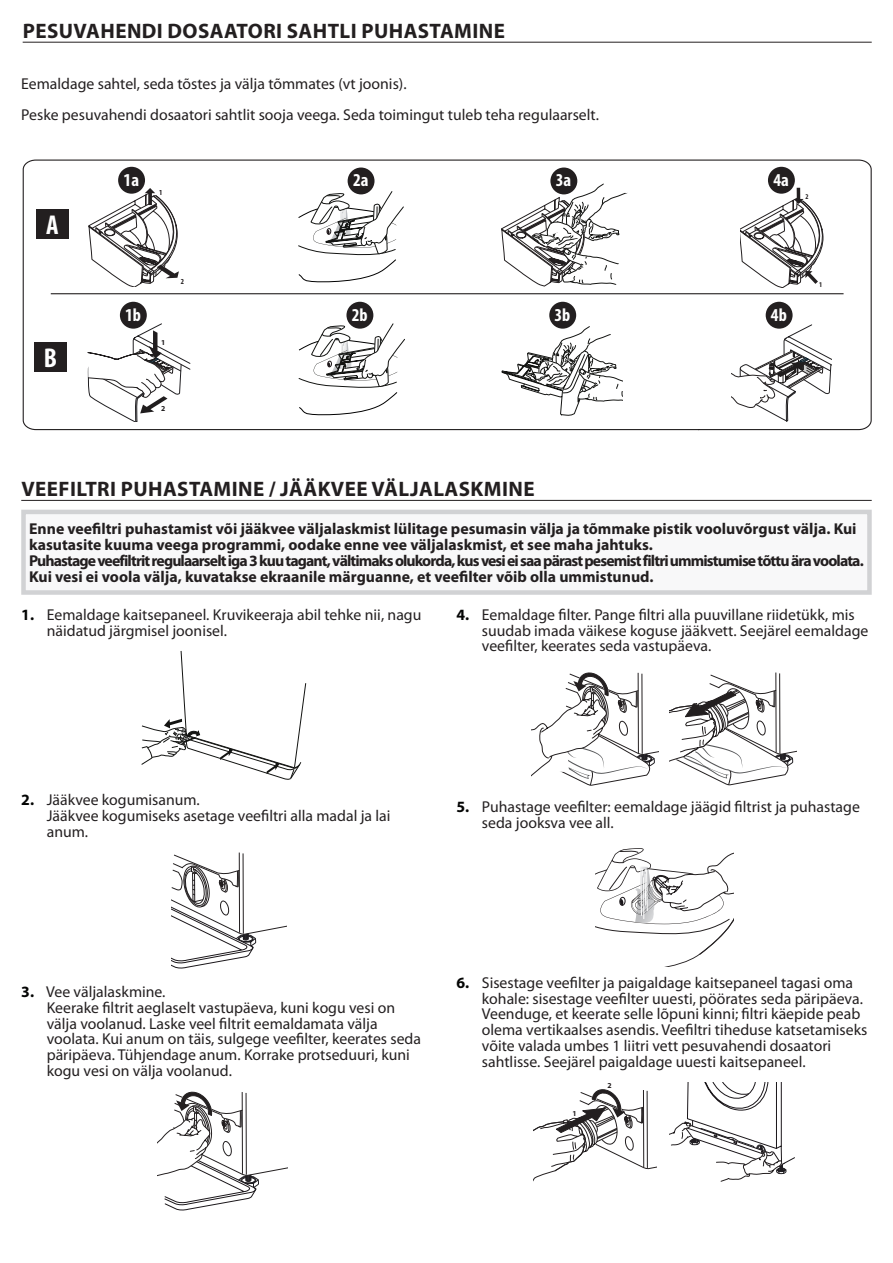
<style>
.page{position:relative;width:893px;height:1263px;background:#fff}
.page>*{position:absolute;margin:0;border:0;box-sizing:border-box;transform-origin:0 0}
.t1{font:700 condensed 27.3px "Myriad Pro";color:#fff}
.Header_14_Underline{font:700 21px "Myriad Pro";letter-spacing:.02em;color:#231f20}
.t2{font:700 condensed 18.15px "Myriad Pro";color:#fff}
.Testo_10_5{font:15.75px/15.8px "Myriad Pro";color:#231f20}
.Header_Bold_Underlin{font:700 15.75px/15.8px "Myriad Pro";color:#231f20}
.Header_Bold_Underlin-2{font:700 15.75px "Myriad Pro";letter-spacing:-.055em;color:#231f20}
.t3{font:700 7.65px "Myriad Pro";color:#231f20}
.t4{font:700 condensed 7.65px "Myriad Pro";color:#231f20}
.t5{font:700 7.5px "Myriad Pro";color:#201d1e}
.t6{font:700 condensed 7.35px "Myriad Pro";color:#231f20}
.s1{font-weight:700;color:#040504}
</style>
<div class="page">
<hr style="left:23px;top:42px;width:849px;height:1px;background:#231f20">
<hr style="left:21px;top:500px;width:851px;height:1px;background:#231f20">
<div style="left:24px;top:512px;width:845px;height:80px;background:#f8f8f9"></div>
<div style="left:21px;top:510px;width:851px;height:85px;border:4px solid #d1d2d4"></div>
<svg style="left:141px;top:651px;width:165px;height:129px"></svg>
<svg style="left:171px;top:852px;width:115px;height:116px"></svg>
<svg style="left:158px;top:1091px;width:130px;height:120px"></svg>
<svg style="left:531px;top:672px;width:128px;height:114px"></svg>
<svg style="left:669px;top:672px;width:128px;height:113px"></svg>
<svg style="left:595px;top:848px;width:138px;height:118px"></svg>
<svg style="left:534px;top:1089px;width:122px;height:91px"></svg>
<svg style="left:669px;top:1082px;width:126px;height:100px"></svg>
<svg style="left:23px;top:160px;width:849px;height:270px"></svg>
<svg style="left:88px;top:323px;width:102px;height:99px"></svg>
<svg style="left:501px;top:326px;width:121px;height:90px"></svg>
<svg style="left:731px;top:325px;width:100px;height:96px"></svg>
<svg style="left:298px;top:320px;width:107px;height:97px"></svg>
<svg style="left:297px;top:191px;width:106px;height:94px"></svg>
<svg style="left:502px;top:183px;width:125px;height:103px"></svg>
<svg style="left:741px;top:188px;width:82px;height:100px"></svg>
<svg style="left:89px;top:188px;width:91px;height:98px"></svg>
<div style="left:115px;top:164px;width:33px;height:32px;background:#fff;border-radius:50%"></div>
<div style="left:118px;top:167px;width:27px;height:27px;background:#231f20;border-radius:50%"></div>
<svg style="left:117px;top:299px;width:32px;height:32px"></svg>
<div style="left:120px;top:302px;width:27px;height:27px;background:#231f20;border-radius:50%"></div>
<svg style="left:345px;top:165px;width:32px;height:32px"></svg>
<div style="left:348px;top:168px;width:26px;height:26px;background:#231f20;border-radius:50%"></div>
<svg style="left:344px;top:299px;width:32px;height:32px"></svg>
<div style="left:346px;top:302px;width:27px;height:27px;background:#231f20;border-radius:50%"></div>
<svg style="left:548px;top:165px;width:32px;height:32px"></svg>
<div style="left:550px;top:168px;width:27px;height:26px;background:#231f20;border-radius:50%"></div>
<svg style="left:547px;top:299px;width:32px;height:32px"></svg>
<div style="left:549px;top:302px;width:27px;height:27px;background:#231f20;border-radius:50%"></div>
<div style="left:765px;top:164px;width:32px;height:32px;background:#fff;border-radius:50%"></div>
<div style="left:768px;top:167px;width:27px;height:27px;background:#231f20;border-radius:50%"></div>
<svg style="left:763px;top:299px;width:32px;height:32px"></svg>
<div style="left:766px;top:302px;width:27px;height:27px;background:#231f20;border-radius:50%"></div>
<div style="left:36px;top:210px;width:33px;height:29px;background:#231f20"></div>
<div style="left:34px;top:343px;width:33px;height:29px;background:#231f20"></div>
<hr style="left:51px;top:293px;width:792px;height:1px;background:#231f20">
<p class="Header_14_Underline" style="left:23px;top:17px;width:484px">PESUVAHENDI DOSAATORI SAHTLI PUHASTAMINE</p>
<p class="Testo_10_5" style="left:21px;top:75px;width:387px">Eemaldage sahtel, seda tõstes ja välja tõmmates (vt joonis).</p>
<p class="Testo_10_5" style="left:21px;top:107px;width:579px">Peske pesuvahendi dosaatori sahtlit sooja veega. Seda toimingut tuleb teha regulaarselt.</p>
<p class="t1" style="left:46px;top:208px;width:14px">A</p>
<p class="t1" style="left:44px;top:340px;width:15px">B</p>
<p class="t2" style="left:124px;top:168px;width:17px">1a</p>
<p class="t4" style="left:159px;top:188px;width:5px">1</p>
<p class="t2" style="left:125px;top:303px;width:17px">1b</p>
<p class="t4" style="left:181px;top:277px;width:5px">2</p>
<p class="t5" style="left:161px;top:338px;width:6px">1</p>
<p class="t5" style="left:161px;top:403px;width:6px">2</p>
<p class="t2" style="left:353px;top:169px;width:17px">2a</p>
<p class="t2" style="left:352px;top:303px;width:17px">2b</p>
<p class="t2" style="left:556px;top:169px;width:17px">3a</p>
<p class="t2" style="left:554px;top:303px;width:17px">3b</p>
<p class="t2" style="left:773px;top:168px;width:17px">4a</p>
<p class="t6" style="left:805px;top:192px;width:5px">2</p>
<p class="t2" style="left:771px;top:303px;width:17px">4b</p>
<p class="t6" style="left:819px;top:280px;width:5px">1</p>
<p class="Header_14_Underline" style="left:21px;top:475px;width:515px">VEEFILTRI PUHASTAMINE / JÄÄKVEE VÄLJALASKMINE</p>
<p class="Header_Bold_Underlin" style="left:29px;top:521px;width:829px">Enne veefiltri puhastamist või jääkvee väljalaskmist lülitage pesumasin välja ja tõmmake pistik vooluvõrgust välja. Kui kasutasite kuuma veega programmi, oodake enne vee väljalaskmist, et see maha jahtuks.</p>
<p class="Header_Bold_Underlin-2" style="left:29px;top:550px;width:836px">Puhastage veefiltrit regulaarselt iga 3 kuu tagant, vältimaks olukorda, kus vesi ei saa pärast pesemist filtri ummistumise tõttu ära voolata.</p>
<p class="Header_Bold_Underlin" style="left:29px;top:568px;width:626px">Kui vesi ei voola välja, kuvatakse ekraanile märguanne, et veefilter võib olla ummistunud.</p>
<p class="Testo_10_5" style="left:47px;top:606px;width:376px;text-indent:-26px"><span class="s1">1.</span> Eemaldage kaitsepaneel. Kruvikeeraja abil tehke nii, nagu näidatud järgmisel joonisel.</p>
<p class="Testo_10_5" style="left:482px;top:606px;width:388px;text-indent:-26px"><span class="s1">4.</span> Eemaldage filter. Pange filtri alla puuvillane riidetükk, mis suudab imada väikese koguse jääkvett. Seejärel eemaldage veefilter, keerates seda vastupäeva.</p>
<p class="Testo_10_5" style="left:47px;top:792px;width:345px;text-indent:-26px"><span class="s1">2.</span> Jääkvee kogumisanum.<br>Jääkvee kogumiseks asetage veefiltri alla madal ja lai anum.</p>
<p class="Testo_10_5" style="left:482px;top:798px;width:379px;text-indent:-26px"><span class="s1">5.</span> Puhastage veefilter: eemaldage jäägid filtrist ja puhastage seda jooksva vee all.</p>
<p class="Testo_10_5" style="left:47px;top:984px;width:376px;text-indent:-26px"><span class="s1">3.</span> Vee väljalaskmine.<br>Keerake filtrit aeglaselt vastupäeva, kuni kogu vesi on välja voolanud. Laske veel filtrit eemaldamata välja voolata. Kui anum on täis, sulgege veefilter, keerates seda päripäeva. Tühjendage anum. Korrake protseduuri, kuni kogu vesi on välja voolanud.</p>
<p class="Testo_10_5" style="left:482px;top:974px;width:387px;text-indent:-26px"><span class="s1">6.</span> Sisestage veefilter ja paigaldage kaitsepaneel tagasi oma kohale: sisestage veefilter uuesti, pöörates seda päripäeva.<br>Veenduge, et keerate selle lõpuni kinni; filtri käepide peab olema vertikaalses asendis. Veefiltri tiheduse katsetamiseks võite valada umbes 1 liitri vett pesuvahendi dosaatori sahtlisse. Seejärel paigaldage uuesti kaitsepaneel.</p>
<p class="t3" style="left:572px;top:1108px;width:6px">1</p>
<p class="t3" style="left:607px;top:1080px;width:6px">2</p>
</div>
